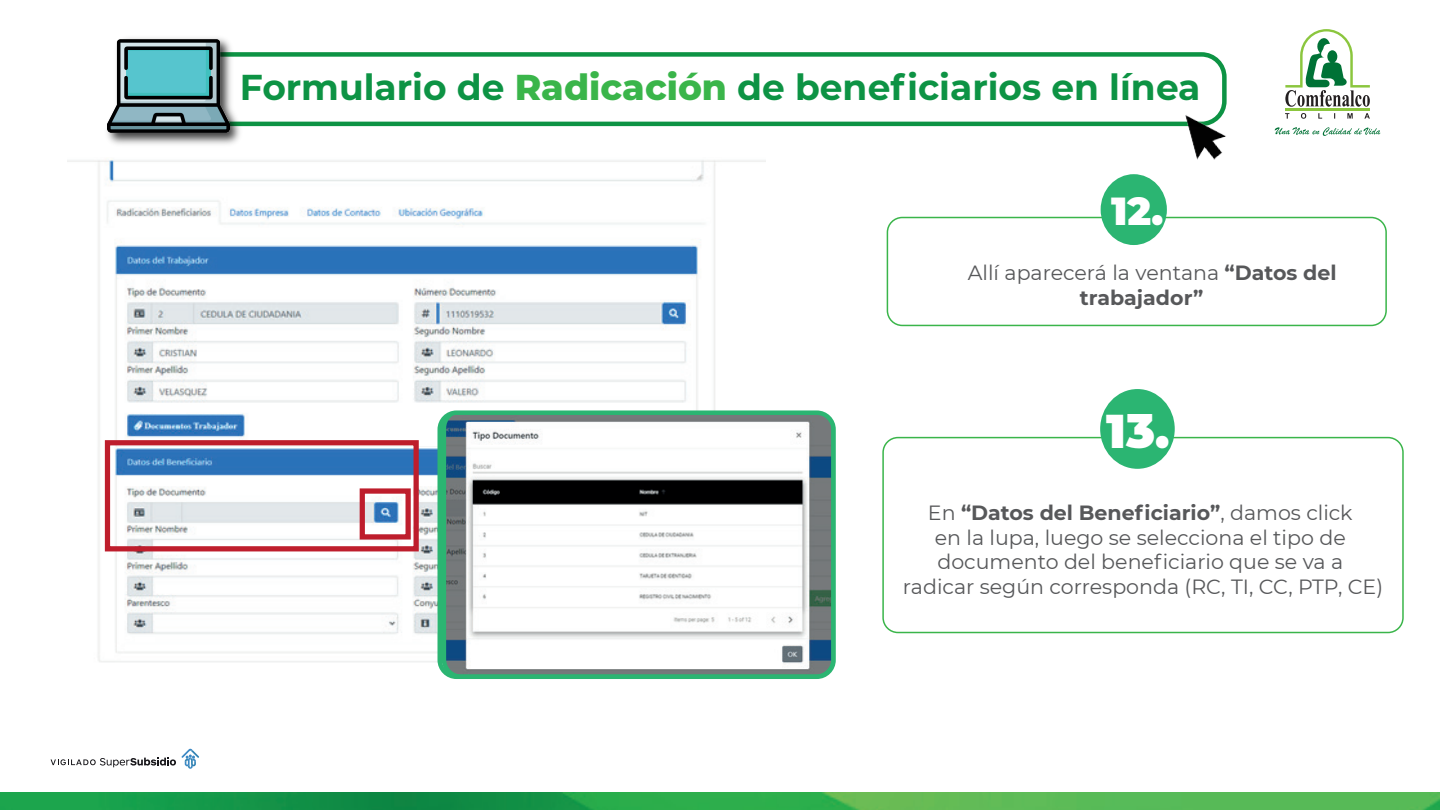
<style>
.page{position:relative;width:1440px;height:810px;background:#fff}
.page>*{position:absolute;margin:0;border:0;box-sizing:border-box;transform-origin:0 0}
.t1{font:900 47.33px "Montserrat";color:#fff}
.t2{font:900 39px "Montserrat";color:#fff}
.t3{font:700 36px "Montserrat";color:#0d9344}
.t4{font:20.55px/24.7px "Montserrat";color:#57585a}
.s1{font-weight:800;color:#3ab54a}
.s2{font-weight:700}
</style>
<div class="page">
<svg style="left:1275px;top:127px;width:106px;height:9px"></svg>
<svg style="left:1285px;top:113px;width:85px;height:6px"></svg>
<hr style="left:1285px;top:109px;width:85px;height:2px;background:#8bc63e">
<svg style="left:1285px;top:29px;width:85px;height:78px"></svg>
<svg style="left:51px;top:758px;width:125px;height:9px"></svg>
<svg style="left:182px;top:749px;width:17px;height:20px"></svg>
<img style="left:0;top:792px;width:1440px;height:18px">
<div style="left:887px;top:217px;width:500px;height:109px;border:2px solid #3ab54a;border-radius:15px"></div>
<div style="left:1101px;top:174px;width:66px;height:71px;background:#2bb572;border-radius:50%"></div>
<img style="left:67px;top:160px;width:698px;height:504px">
<div style="left:105px;top:440px;width:314px;height:111px;border:5px solid #be1d2c"></div>
<div style="left:360px;top:488px;width:51px;height:52px;border:5px solid #be1d2c"></div>
<div style="left:882px;top:437px;width:522px;height:196px;border:2px solid #3ab54a;border-radius:15px"></div>
<div style="left:1100px;top:389px;width:75px;height:80px;background:#2bb572;border-radius:50%"></div>
<div style="left:181px;top:52px;width:1046px;height:74px;border:4px solid #0d9344;border-radius:23px"></div>
<img style="left:229px;top:44px;width:17px;height:100px">
<img style="left:107px;top:38px;width:122px;height:107px">
<img style="left:1178px;top:104px;width:49px;height:56px">
<svg style="left:440px;top:413px;width:391px;height:261px"></svg>
<div style="left:438px;top:410px;width:398px;height:269px;border:4px solid #2bb572;border-radius:17px"></div>
<h3 class="t3" style="left:240px;top:61px;width:962px">Formulario de <span class="s1">Radicación</span> de beneficiarios en línea</h3>
<h2 class="t2" style="left:1111px;top:182px;width:54px">12.</h2>
<p class="t4" style="left:1080px;top:260px;width:258px;text-indent:-112px">Allí aparecerá la ventana <span class="s2">“Datos del trabajador”</span></p>
<h1 class="t1" style="left:1106px;top:395px;width:65px">13.</h1>
<p class="t4" style="left:903px;top:500px;width:482px;text-align:center">En <span class="s2">“Datos del Beneficiario”</span>, damos click<br>en la lupa, luego se selecciona el tipo de documento del beneficiario que se va a radicar según corresponda (RC, TI, CC, PTP, CE)</p>
</div>
